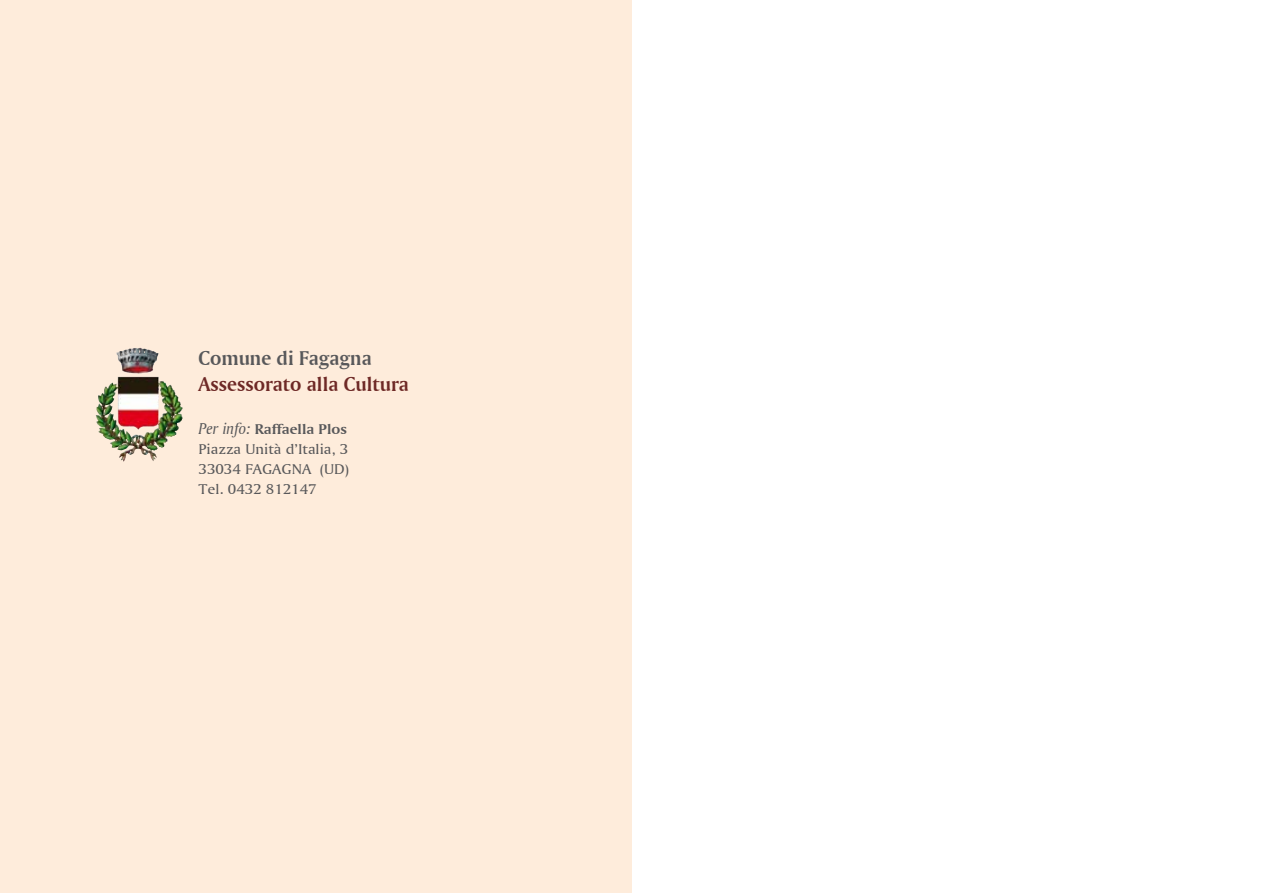
<style>
.page{position:relative;width:1263px;height:893px;background:#fff}
.page>*{position:absolute;margin:0;border:0;box-sizing:border-box;transform-origin:0 0}
.t1{font:21px "Amerigo BT Bold A";color:#6e2926}
.t2{font:21px "Amerigo BT Bold A";color:#58585a}
.t3{font:14.85px/19.8px "Amerigo BT Roman A";color:#58585a;text-align:justify;scale:1.11 1}
.t4{font:14.85px "Amerigo BT Bold A";color:#58585a;scale:1.11 1}
.s1{font-family:"Amerigo BT Italic A";font-size:16.5px}
</style>
<div class="page">
<div style="left:0;top:0;width:631px;height:893px;background:#feecdb"></div>
<img style="left:109px;top:348px;width:50px;height:39px">
<h1 class="t2" style="left:199px;top:345px;width:175px">Comune di Fagagna</h1>
<h1 class="t1" style="left:199px;top:371px;width:212px">Assessorato alla Cultura</h1>
<p class="t4" style="left:199px;top:420px;width:135px"><span class="s1">Per info:</span> Raffaella Plos</p>
<p class="t3" style="left:199px;top:439px;width:137px">Piazza Unità d’Italia, 3<br>33034 FAGAGNA (UD)<br>Tel. 0432 812147</p>
</div>
